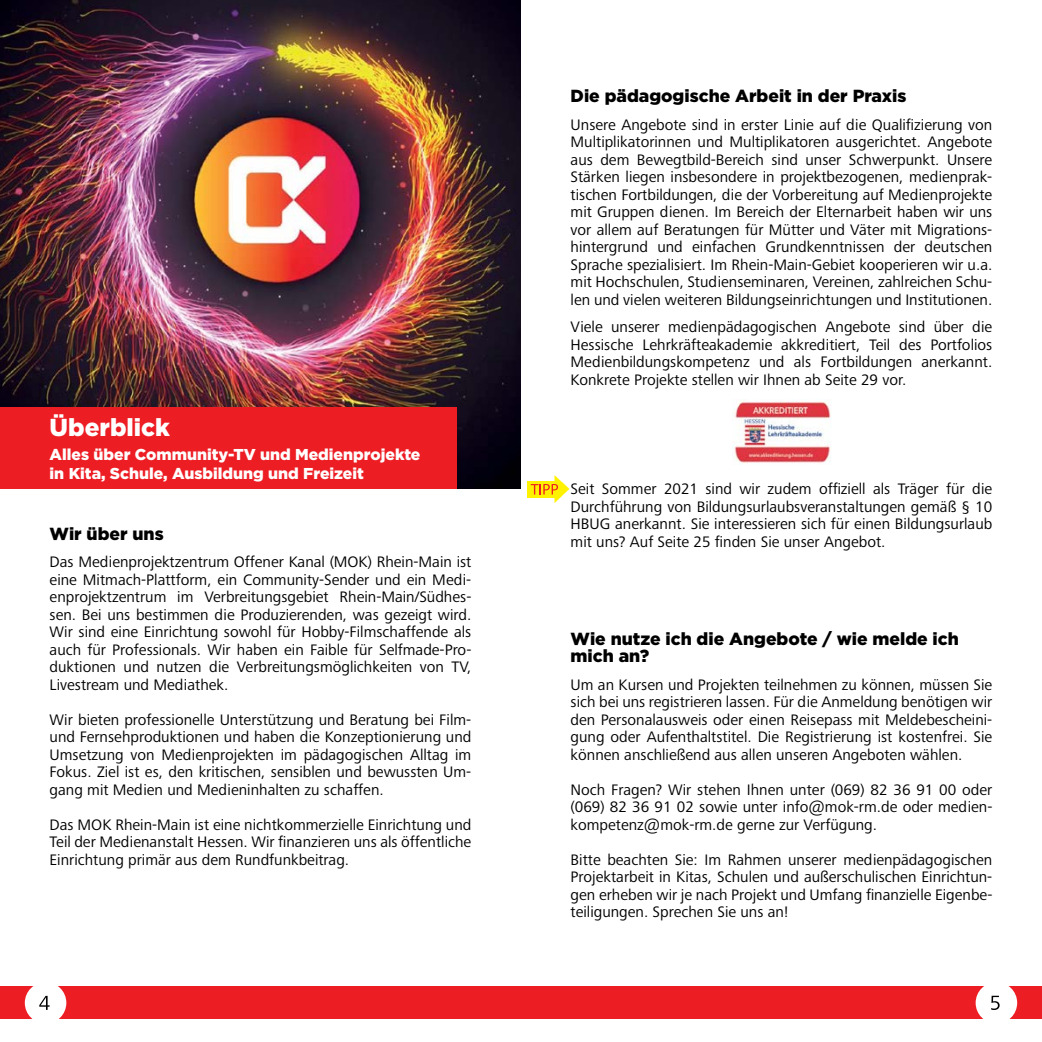
<style>
.page{position:relative;width:1042px;height:1042px;background:#fff}
.page>*{position:absolute;margin:0;border:0;box-sizing:border-box;transform-origin:0 0}
.t1{font:900 24.5px "Gotham";color:#fff}
.t2{font:900 17.5px/17.5px "Gotham";color:#000}
.t3{font:15.75px/17.5px "Frutiger Next Pro";color:#000;text-align:justify}
.t4{font:900 15.75px/18.9px "Gotham";color:#fff}
</style>
<div class="page">
<div style="left:0;top:986px;width:1042px;height:33px;background:#ed1d24"></div>
<div style="left:25px;top:982px;width:41px;height:41px;background:#fff;border-radius:50%"></div>
<div style="left:975px;top:982px;width:42px;height:41px;background:#fff;border-radius:50%"></div>
<svg style="left:39px;top:996px;width:11px;height:14px"></svg>
<svg style="left:991px;top:995px;width:8px;height:15px"></svg>
<img style="left:733px;top:399px;width:98px;height:65px">
<img style="left:0;top:0;width:521px;height:488px">
<div style="left:0;top:407px;width:457px;height:81px;background:#ed1d24"></div>
<div style="left:527px;top:481px;width:27px;height:16px;background:#fff200"></div>
<svg style="left:531px;top:475px;width:38px;height:28px"></svg>
<h1 class="t1" style="left:50px;top:411px;width:122px">Überblick</h1>
<p class="t4" style="left:50px;top:445px;width:372px">Alles über Community-TV und Medienprojekte in Kita, Schule, Ausbildung und Freizeit</p>
<p class="t2" style="left:50px;top:524px;width:116px">Wir über uns</p>
<p class="t3" style="left:50px;top:553px;width:423px">Das Medienprojektzentrum Offener Kanal (MOK) Rhein-Main ist eine Mitmach-Plattform, ein Community-Sender und ein Medi&shy;enprojektzentrum im Verbreitungsgebiet Rhein-Main/Südhes&shy;sen. Bei uns bestimmen die Produzierenden, was gezeigt wird.<br>Wir sind eine Einrichtung sowohl für Hobby-Filmschaffende als auch für Professionals. Wir haben ein Faible für Selfmade-Pro&shy;duktionen und nutzen die Verbreitungsmöglichkeiten von TV, Livestream und Mediathek.</p>
<p class="t3" style="left:50px;top:711px;width:423px">Wir bieten professionelle Unterstützung und Beratung bei Film&shy;und Fernsehproduktionen und haben die Konzeptionierung und Umsetzung von Medienprojekten im pädagogischen Alltag im Fokus. Ziel ist es, den kritischen, sensiblen und bewussten Um&shy;gang mit Medien und Medieninhalten zu schaffen.</p>
<p class="t3" style="left:50px;top:816px;width:423px">Das MOK Rhein-Main ist eine nichtkommerzielle Einrichtung und Teil der Medienanstalt Hessen. Wir finanzieren uns als öffentliche Einrichtung primär aus dem Rundfunkbeitrag.</p>
<p class="t2" style="left:570px;top:87px;width:337px">Die pädagogische Arbeit in der Praxis</p>
<p class="t3" style="left:570px;top:116px;width:423px">Unsere Angebote sind in erster Linie auf die Qualifizierung von Multiplikatorinnen und Multiplikatoren ausgerichtet. Angebote aus dem Bewegtbild-Bereich sind unser Schwerpunkt. Unsere Stärken liegen insbesondere in projektbezogenen, medienprak&shy;tischen Fortbildungen, die der Vorbereitung auf Medienprojekte mit Gruppen dienen. Im Bereich der Elternarbeit haben wir uns vor allem auf Beratungen für Mütter und Väter mit Migrations&shy;hintergrund und einfachen Grundkenntnissen der deutschen Sprache spezialisiert. Im Rhein-Main-Gebiet kooperieren wir u.a. mit Hochschulen, Studienseminaren, Vereinen, zahlreichen Schu&shy;len und vielen weiteren Bildungseinrichtungen und Institutionen.</p>
<p class="t3" style="left:570px;top:318px;width:423px">Viele unserer medienpädagogischen Angebote sind über die Hessische Lehrkräfteakademie akkreditiert, Teil des Portfolios Medienbildungskompetenz und als Fortbildungen anerkannt.<br>Konkrete Projekte stellen wir Ihnen ab Seite 29 vor.</p>
<p class="t3" style="left:570px;top:480px;width:423px">Seit Sommer 2021 sind wir zudem offiziell als Träger für die Durchführung von Bildungsurlaubsveranstaltungen gemäß § 10<br>HBUG anerkannt. Sie interessieren sich für einen Bildungsurlaub mit uns? Auf Seite 25 finden Sie unser Angebot.</p>
<p class="t2" style="left:570px;top:629px;width:390px">Wie nutze ich die Angebote / wie melde ich mich an?</p>
<p class="t3" style="left:570px;top:676px;width:423px">Um an Kursen und Projekten teilnehmen zu können, müssen Sie sich bei uns registrieren lassen. Für die Anmeldung benötigen wir den Personalausweis oder einen Reisepass mit Meldebescheini&shy;gung oder Aufenthaltstitel. Die Registrierung ist kostenfrei. Sie können anschließend aus allen unseren Angeboten wählen.</p>
<p class="t3" style="left:570px;top:781px;width:423px">Noch Fragen? Wir stehen Ihnen unter (069) 82 36 91 00 oder (069) 82 36 91 02 sowie unter info@mok-rm.de oder medien&shy;kompetenz@mok-rm.de gerne zur Verfügung.</p>
<p class="t3" style="left:570px;top:851px;width:423px">Bitte beachten Sie: Im Rahmen unserer medienpädagogischen Projektarbeit in Kitas, Schulen und außerschulischen Einrichtun&shy;gen erheben wir je nach Projekt und Umfang finanzielle Eigenbe&shy;teiligungen. Sprechen Sie uns an!</p>
</div>
